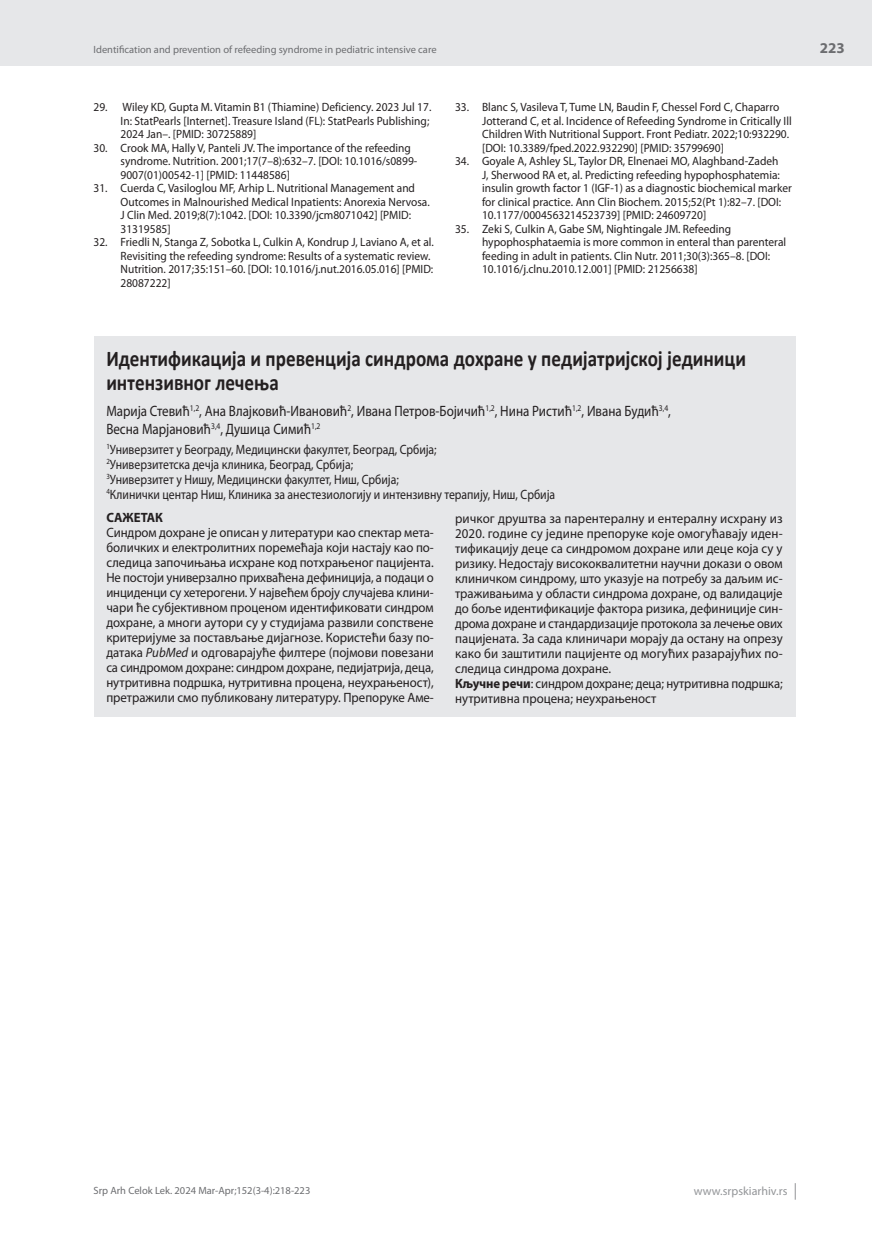
<style>
.page{position:relative;width:872px;height:1234px;background:#fff}
.page>*{position:absolute;margin:0;border:0;box-sizing:border-box;transform-origin:0 0}
.t1{font:700 22.5px/24px "Calibri";color:#231f20;scale:.85 1}
.t2{font:15px/18px "Myriad Pro";color:#231f20;scale:.87 1}
.t3{font:700 15px "Myriad Pro";color:#6c6d70}
.t4{font:13.5px/15px "Myriad Pro";color:#231f20;text-align:justify;scale:.95 1}
.t5{font:13.5px/15px "Myriad Pro";color:#231f20;scale:.96 1}
.t6{font:13.5px/15px "Myriad Pro";color:#231f20;scale:.87 1}
.t7{font:700 13.5px "Myriad Pro";color:#231f20;scale:.95 1}
.t8{font:12px/13.5px "Myriad Pro";color:#231f20;scale:.95 1}
.t9{font:12px "Myriad Pro";color:#939598}
.t10{font:10.5px "Myriad Pro";color:#6c6d70}
.s1{font-style:italic}
.s2{font-weight:700}
</style>
<div class="page">
<div style="left:0;top:0;width:872px;height:66px;background:#e6e7e9"></div>
<svg style="left:795px;top:1183px;width:1px;height:16px"></svg>
<div style="left:94px;top:336px;width:701px;height:380px;background:#e6e7e9"></div>
<p class="t10" style="left:94px;top:43px;width:344px">Identification and prevention of refeeding syndrome in pediatric intensive care</p>
<p class="t8" style="left:121px;top:100px;width:329px;text-indent:-27px">29. Wiley KD, Gupta M. Vitamin B1 (Thiamine) Deficiency. 2023 Jul 17.<br>In: StatPearls [Internet]. Treasure Island (FL): StatPearls Publishing;<br>2024 Jan–. [PMID: 30725889]</p>
<p class="t8" style="left:121px;top:141px;width:314px;text-indent:-27px">30. Crook MA, Hally V, Panteli JV. The importance of the refeeding syndrome. Nutrition. 2001;17(7–8):632–7. [DOI: 10.1016/s0899-<br>9007(01)00542-1] [PMID: 11448586]</p>
<p class="t8" style="left:121px;top:181px;width:327px;text-indent:-27px">31. Cuerda C, Vasiloglou MF, Arhip L. Nutritional Management and Outcomes in Malnourished Medical Inpatients: Anorexia Nervosa.<br>J Clin Med. 2019;8(7):1042. [DOI: 10.3390/jcm8071042] [PMID:<br>31319585]</p>
<p class="t8" style="left:121px;top:235px;width:331px;text-indent:-27px">32. Friedli N, Stanga Z, Sobotka L, Culkin A, Kondrup J, Laviano A, et al.<br>Revisiting the refeeding syndrome: Results of a systematic review.<br>Nutrition. 2017;35:151–60. [DOI: 10.1016/j.nut.2016.05.016] [PMID:<br>28087222]</p>
<p class="t8" style="left:482px;top:100px;width:327px;text-indent:-27px">33. Blanc S, Vasileva T, Tume LN, Baudin F, Chessel Ford C, Chaparro Jotterand C, et al. Incidence of Refeeding Syndrome in Critically Ill Children With Nutritional Support. Front Pediatr. 2022;10:932290. [DOI: 10.3389/fped.2022.932290] [PMID: 35799690]</p>
<p class="t8" style="left:482px;top:154px;width:327px;text-indent:-27px">34. Goyale A, Ashley SL, Taylor DR, Elnenaei MO, Alaghband-Zadeh<br>J, Sherwood RA et, al. Predicting refeeding hypophosphatemia: insulin growth factor 1 (IGF-1) as a diagnostic biochemical marker for clinical practice. Ann Clin Biochem. 2015;52(Pt 1):82–7. [DOI:<br>10.1177/0004563214523739] [PMID: 24609720]</p>
<p class="t8" style="left:482px;top:222px;width:321px;text-indent:-27px">35. Zeki S, Culkin A, Gabe SM, Nightingale JM. Refeeding hypophosphataemia is more common in enteral than parenteral feeding in adult in patients. Clin Nutr. 2011;30(3):365–8. [DOI:<br>10.1016/j.clnu.2010.12.001] [PMID: 21256638]</p>
<h1 class="t1" style="left:106px;top:346px;width:754px">Идентификацијa и превенција синдрома дохране у педијатријској јединици интензивног лечења</h1>
<p class="t2" style="left:106px;top:402px;width:650px">Марија Стевић<sup>1,2</sup>, Ана Влајковић-Ивановић<sup>2</sup>, Ивана Петров-Бојичић<sup>1,2</sup>, Нина Ристић<sup>1,2</sup>, Ивана Будић<sup>3,4</sup>,<br>Весна Марјановић<sup>3,4</sup>, Душица Симић<sup>1,2</sup></p>
<p class="t6" style="left:106px;top:441px;width:517px"><sup>1</sup>Универзитет у Београду, Медицински факултет, Београд, Србија;<br><sup>2</sup>Универзитетска дечја клиника, Београд, Србија;<br><sup>3</sup>Универзитет у Нишу, Медицински факултет, Ниш, Србија;<br><sup>4</sup>Клинички центар Ниш, Клиника за анестезиологију и интензивну терапију, Ниш, Србија</p>
<p class="t7" style="left:106px;top:508px;width:61px">САЖЕТАК</p>
<p class="t4" style="left:106px;top:524px;width:346px">Синдром дохране је описан у литератури као спектар мета&shy;боличких и електролитних поремећаја који настају као по&shy;следица започињања исхране код потхрањеног пацијента.<br>Не постоји универзално прихваћена дефиниција, а подаци о инциденци су хетерогени. У највећем броју случајева клини&shy;чари ће субјективном проценом идентификовати синдром дохране, а многи аутори су у студијама развили сопствене критеријуме за постављање дијагнозе. Користећи базу по&shy;датака <span class="s1">PubMed</span> и одговарајуће филтере (појмови повезани са синдромом дохране: синдром дохране, педијатрија, деца, нутритивна подршка, нутритивна процена, неухрањеност), претражили смо публиковану литературу. Препоруке Аме-</p>
<p class="t5" style="left:455px;top:510px;width:343px">ричког друштва за парентералну и ентералну исхрану из 2020. године су једине препоруке које омогућавају иден&shy;тификацију деце са синдромом дохране или деце која су у ризику. Недостају висококвалитетни научни докази о овом клиничком синдрому, што указује на потребу за даљим ис&shy;траживањима у области синдрома дохране, од валидације до боље идентификације фактора ризика, дефиниције син&shy;дрома дохране и стандардизације протокола за лечење ових пацијената. За сада клиничари морају да остану на опрезу како би заштитили пацијенте од могућих разарајућих по&shy;следица синдрома дохране.<br><span class="s2">Кључне речи</span>: синдром дохране; деца; нутритивна подршка; нутритивна процена; неухрањеност</p>
<p class="t3" style="left:820px;top:38px;width:26px">223</p>
<p class="t10" style="left:94px;top:1184px;width:218px">Srp Arh Celok Lek. 2024 Mar-Apr;152(3-4):218-223</p>
<p class="t9" style="left:694px;top:1183px;width:95px">www.srpskiarhiv.rs</p>
</div>
